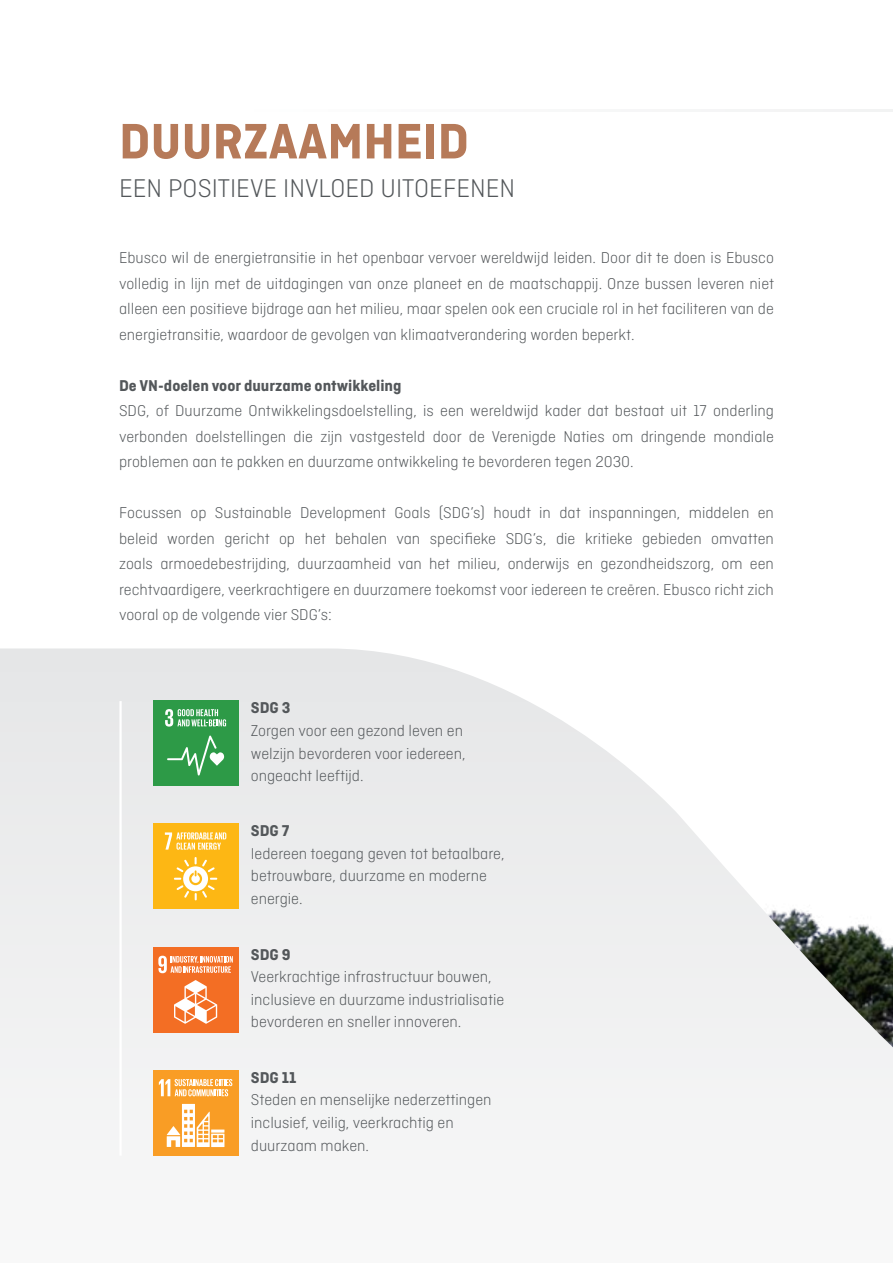
<style>
.page{position:relative;width:893px;height:1263px;background:#fff}
.page>*{position:absolute;margin:0;border:0;box-sizing:border-box;transform-origin:0 0}
.t1{font:700 52.5px "Ciutadella";color:#b67a59}
.t2{font:300 27px "Ciutadella";color:#53575a}
.t3{font:300 16.5px/25.5px "Ciutadella";color:#53575a}
.t4{font:700 16.5px "Ciutadella";color:#53575a}
</style>
<div class="page">
<svg style="left:0;top:648px;width:893px;height:508px"></svg>
<div style="left:153px;top:947px;width:85px;height:85px;background:#f36e24"></div>
<svg style="left:158px;top:956px;width:75px;height:17px"></svg>
<svg style="left:174px;top:980px;width:43px;height:44px"></svg>
<div style="left:153px;top:1070px;width:85px;height:85px;background:#f99d25"></div>
<svg style="left:159px;top:1079px;width:73px;height:17px"></svg>
<svg style="left:167px;top:1104px;width:57px;height:43px"></svg>
<div style="left:153px;top:701px;width:85px;height:85px;background:#2d9a47"></div>
<svg style="left:165px;top:709px;width:61px;height:18px"></svg>
<svg style="left:167px;top:735px;width:57px;height:40px"></svg>
<div style="left:153px;top:824px;width:85px;height:85px;background:#fdb714"></div>
<svg style="left:165px;top:832px;width:61px;height:18px"></svg>
<svg style="left:174px;top:857px;width:43px;height:43px"></svg>
<hr style="left:119px;top:701px;width:3px;height:454px;background:#fff">
<hr style="left:234px;top:110px;width:659px;height:2px;background:#f7f8f8">
<h1 class="t1" style="left:119px;top:111px;width:351px">DUURZAAMHEID</h1>
<h2 class="t2" style="left:119px;top:173px;width:398px">EEN POSITIEVE INVLOED UITOEFENEN</h2>
<p class="t3" style="left:119px;top:245px;width:657px;text-align:justify">Ebusco wil de energietransitie in het openbaar vervoer wereldwijd leiden. Door dit te doen is Ebusco volledig in lijn met de uitdagingen van onze planeet en de maatschappij. Onze bussen leveren niet alleen een positieve bijdrage aan het milieu, maar spelen ook een cruciale rol in het faciliteren van de energietransitie, waardoor de gevolgen van klimaatverandering worden beperkt.</p>
<p class="t4" style="left:119px;top:376px;width:284px">De VN-doelen voor duurzame ontwikkeling</p>
<p class="t3" style="left:119px;top:398px;width:656px;text-align:justify">SDG, of Duurzame Ontwikkelingsdoelstelling, is een wereldwijd kader dat bestaat uit 17 onderling verbonden doelstellingen die zijn vastgesteld door de Verenigde Naties om dringende mondiale problemen aan te pakken en duurzame ontwikkeling te bevorderen tegen 2030.</p>
<p class="t3" style="left:119px;top:500px;width:656px;text-align:justify">Focussen op Sustainable Development Goals (SDG’s) houdt in dat inspanningen, middelen en beleid worden gericht op het behalen van specifieke SDG’s, die kritieke gebieden omvatten zoals armoedebestrijding, duurzaamheid van het milieu, onderwijs en gezondheidszorg, om een rechtvaardigere, veerkrachtigere en duurzamere toekomst voor iedereen te creëren. Ebusco richt zich vooral op de volgende vier SDG’s:</p>
<p class="t4" style="left:251px;top:698px;width:41px">SDG 3</p>
<p class="t3" style="left:251px;top:719px;width:216px;line-height:22.5px">Zorgen voor een gezond leven en welzijn bevorderen voor iedereen, ongeacht leeftijd.</p>
<p class="t4" style="left:251px;top:821px;width:40px">SDG 7</p>
<p class="t3" style="left:251px;top:842px;width:255px;line-height:22.5px">Iedereen toegang geven tot betaalbare, betrouwbare, duurzame en moderne energie.</p>
<p class="t4" style="left:251px;top:945px;width:41px">SDG 9</p>
<p class="t3" style="left:251px;top:965px;width:255px;line-height:22.5px">Veerkrachtige infrastructuur bouwen, inclusieve en duurzame industrialisatie bevorderen en sneller innoveren.</p>
<p class="t4" style="left:251px;top:1068px;width:47px">SDG 11</p>
<p class="t3" style="left:251px;top:1089px;width:242px;line-height:22.5px">Steden en menselijke nederzettingen inclusief, veilig, veerkrachtig en duurzaam maken.</p>
</div>
